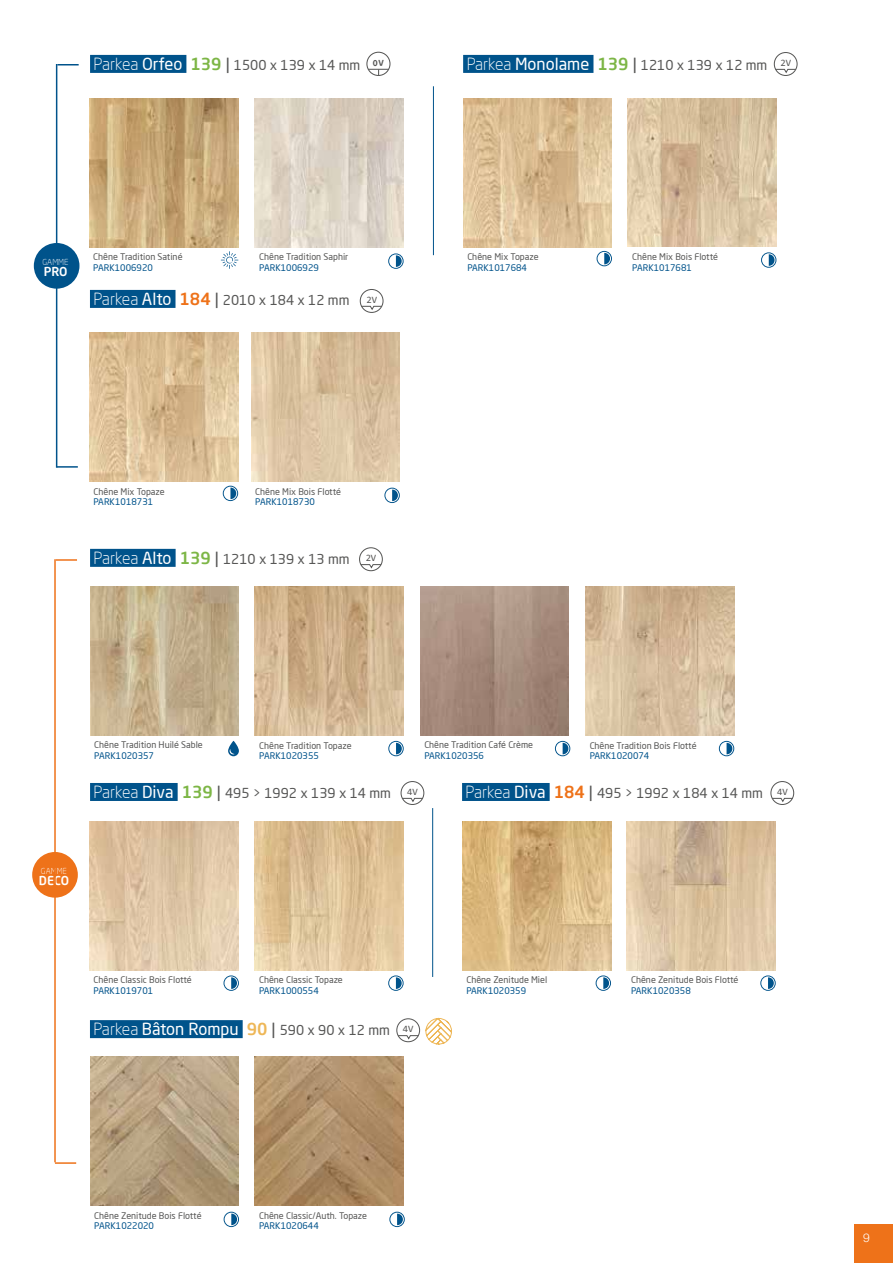
<style>
.page{position:relative;width:893px;height:1263px;background:#fff}
.page>*{position:absolute;margin:0;border:0;box-sizing:border-box;transform-origin:0 0}
.t1{font:13.5px "Neo Sans Pro";color:#575756}
.t2{font:500 12.3px "Neo Sans Pro";color:#fff}
.t3{font:300 12px "Helvetica Neue LT Std";color:#fff}
.t4{font:9.75px "DUNNU";color:#575756}
.t5{font:9.6px "Consolas";color:#575756}
.t6{font:9px "Neo Sans Pro";color:#575756}
.t7{font:9px "Neo Sans Pro";color:#00538b}
.t8{font:300 8.1px "Neo Sans Pro";color:#fff}
.s1{font-weight:300;font-size:16.5px;color:#fff}
.s2{font-size:16.5px;color:#fff}
.s3{font-weight:500;font-size:16.5px;color:#7db646}
.s4{font-size:16.5px}
.s5{font-weight:500;font-size:16.5px;color:#ee7219}
.s6{font-weight:500;font-size:16.5px;color:#eeb757}
</style>
<div class="page">
<img style="left:90px;top:586px;width:149px;height:149px">
<img style="left:420px;top:586px;width:149px;height:149px">
<img style="left:255px;top:586px;width:149px;height:149px">
<img style="left:585px;top:586px;width:149px;height:149px">
<img style="left:90px;top:821px;width:148px;height:149px">
<img style="left:255px;top:821px;width:149px;height:149px">
<img style="left:462px;top:821px;width:149px;height:149px">
<img style="left:627px;top:821px;width:149px;height:149px">
<img style="left:90px;top:98px;width:148px;height:149px">
<img style="left:255px;top:98px;width:149px;height:149px">
<img style="left:463px;top:98px;width:149px;height:149px">
<img style="left:628px;top:98px;width:149px;height:149px">
<img style="left:89px;top:332px;width:149px;height:149px">
<img style="left:251px;top:332px;width:149px;height:149px">
<div style="left:90px;top:549px;width:86px;height:18px;background:#00538b"></div>
<svg style="left:221px;top:251px;width:17px;height:18px"></svg>
<svg style="left:388px;top:253px;width:16px;height:16px"></svg>
<img style="left:90px;top:1056px;width:149px;height:149px">
<img style="left:255px;top:1056px;width:149px;height:149px">
<div style="left:90px;top:783px;width:88px;height:18px;background:#00538b"></div>
<div style="left:462px;top:783px;width:88px;height:18px;background:#00538b"></div>
<div style="left:90px;top:55px;width:96px;height:18px;background:#00538b"></div>
<div style="left:463px;top:55px;width:130px;height:18px;background:#00538b"></div>
<div style="left:90px;top:290px;width:85px;height:18px;background:#00538b"></div>
<div style="left:90px;top:1020px;width:153px;height:18px;background:#00538b"></div>
<div style="left:360px;top:289px;width:24px;height:24px;border:1px solid #575756;border-radius:50%"></div>
<svg style="left:361px;top:305px;width:22px;height:6px"></svg>
<div style="left:774px;top:52px;width:24px;height:24px;border:1px solid #575756;border-radius:50%"></div>
<svg style="left:775px;top:68px;width:22px;height:6px"></svg>
<div style="left:366px;top:52px;width:24px;height:24px;border:1px solid #575756;border-radius:50%"></div>
<svg style="left:368px;top:69px;width:21px;height:6px"></svg>
<svg style="left:384px;top:488px;width:16px;height:15px"></svg>
<svg style="left:223px;top:486px;width:15px;height:15px"></svg>
<div style="left:359px;top:547px;width:24px;height:24px;border:1px solid #575756;border-radius:50%"></div>
<svg style="left:360px;top:564px;width:22px;height:5px"></svg>
<svg style="left:388px;top:741px;width:16px;height:15px"></svg>
<svg style="left:555px;top:741px;width:15px;height:15px"></svg>
<svg style="left:719px;top:741px;width:15px;height:15px"></svg>
<svg style="left:228px;top:741px;width:11px;height:15px"></svg>
<div style="left:401px;top:781px;width:23px;height:24px;border:1px solid #575756;border-radius:50%"></div>
<svg style="left:401px;top:797px;width:23px;height:6px"></svg>
<div style="left:770px;top:781px;width:24px;height:24px;border:1px solid #575756;border-radius:50%"></div>
<svg style="left:771px;top:797px;width:22px;height:6px"></svg>
<div style="left:396px;top:1018px;width:24px;height:24px;border:1px solid #575756;border-radius:50%"></div>
<svg style="left:397px;top:1034px;width:22px;height:6px"></svg>
<svg style="left:223px;top:975px;width:16px;height:16px"></svg>
<svg style="left:388px;top:975px;width:16px;height:16px"></svg>
<svg style="left:596px;top:975px;width:15px;height:16px"></svg>
<svg style="left:760px;top:975px;width:16px;height:16px"></svg>
<svg style="left:224px;top:1212px;width:15px;height:15px"></svg>
<svg style="left:389px;top:1212px;width:16px;height:15px"></svg>
<svg style="left:425px;top:1017px;width:27px;height:28px"></svg>
<div style="left:855px;top:1225px;width:38px;height:38px;background:#ee7219"></div>
<hr style="left:56px;top:64px;width:1px;height:404px;background:#00538b">
<div style="left:34px;top:243px;width:45px;height:46px;background:#00538b;border-radius:50%"></div>
<svg style="left:57px;top:64px;width:22px;height:1px"></svg>
<hr style="left:57px;top:466px;width:21px;height:2px;background:#00538b">
<div style="left:32px;top:852px;width:46px;height:46px;background:#ee7219;border-radius:50%"></div>
<hr style="left:56px;top:559px;width:21px;height:2px;background:#ee7219">
<hr style="left:55px;top:1162px;width:21px;height:2px;background:#ee7219">
<hr style="left:54px;top:559px;width:2px;height:603px;background:#ee7219">
<svg style="left:597px;top:251px;width:15px;height:15px"></svg>
<svg style="left:761px;top:252px;width:15px;height:16px"></svg>
<hr style="left:433px;top:86px;width:1px;height:169px;background:#00538b">
<hr style="left:432px;top:808px;width:1px;height:169px;background:#00538b">
<h1 class="t1" style="left:94px;top:57px;width:268px"><span class="s1">Parkea</span> <span class="s2">Orfeo</span> <span class="s3">139</span> <span class="s4">|</span> 1500 x 139 x 14 mm</h1>
<h1 class="t1" style="left:467px;top:57px;width:302px"><span class="s1">Parkea</span> <span class="s2">Monolame</span> <span class="s3">139</span> <span class="s4">|</span> 1210 x 139 x 12 mm</h1>
<p class="t4" style="left:373px;top:58px;width:13px">0V</p>
<p class="t5" style="left:780px;top:56px;width:12px">2V</p>
<p class="t8" style="left:43px;top:257px;width:28px">GAMME</p>
<h2 class="t2" style="left:44px;top:264px;width:25px">PRO</h2>
<p class="t6" style="left:93px;top:251px;width:91px">Chêne Tradition Satiné</p>
<p class="t7" style="left:93px;top:262px;width:61px">PARK1006920</p>
<p class="t6" style="left:259px;top:251px;width:91px">Chêne Tradition Saphir</p>
<p class="t7" style="left:259px;top:262px;width:61px">PARK1006929</p>
<h1 class="t1" style="left:94px;top:292px;width:257px"><span class="s1">Parkea</span> <span class="s2">Alto</span> <span class="s5">184</span> <span class="s4">|</span> 2010 x 184 x 12 mm</h1>
<p class="t5" style="left:366px;top:293px;width:12px">2V</p>
<p class="t6" style="left:467px;top:251px;width:73px">Chêne Mix Topaze</p>
<p class="t7" style="left:467px;top:262px;width:61px">PARK1017684</p>
<p class="t6" style="left:632px;top:251px;width:87px">Chêne Mix Bois Flotté</p>
<p class="t7" style="left:632px;top:262px;width:61px">PARK1017681</p>
<p class="t6" style="left:94px;top:486px;width:73px">Chêne Mix Topaze</p>
<p class="t7" style="left:94px;top:496px;width:61px">PARK1018731</p>
<p class="t6" style="left:255px;top:486px;width:87px">Chêne Mix Bois Flotté</p>
<p class="t7" style="left:255px;top:496px;width:61px">PARK1018730</p>
<h1 class="t1" style="left:94px;top:551px;width:257px"><span class="s1">Parkea</span> <span class="s2">Alto</span> <span class="s3">139</span> <span class="s4">|</span> 1210 x 139 x 13 mm</h1>
<p class="t5" style="left:366px;top:551px;width:12px">2V</p>
<p class="t6" style="left:94px;top:739px;width:110px">Chêne Tradition Huilé Sable</p>
<p class="t7" style="left:94px;top:750px;width:61px">PARK1020357</p>
<p class="t6" style="left:259px;top:740px;width:94px">Chêne Tradition Topaze</p>
<p class="t7" style="left:259px;top:751px;width:61px">PARK1020355</p>
<p class="t6" style="left:424px;top:739px;width:110px">Chêne Tradition Café Crème</p>
<p class="t7" style="left:424px;top:750px;width:61px">PARK1020356</p>
<p class="t6" style="left:590px;top:740px;width:108px">Chêne Tradition Bois Flotté</p>
<p class="t7" style="left:590px;top:751px;width:61px">PARK1020074</p>
<h1 class="t1" style="left:94px;top:785px;width:299px"><span class="s1">Parkea</span> <span class="s2">Diva</span> <span class="s3">139</span> <span class="s4">|</span> 495 &gt; 1992 x 139 x 14 mm</h1>
<h1 class="t1" style="left:466px;top:785px;width:299px"><span class="s1">Parkea</span> <span class="s2">Diva</span> <span class="s5">184</span> <span class="s4">|</span> 495 &gt; 1992 x 184 x 14 mm</h1>
<p class="t5" style="left:407px;top:785px;width:12px">4V</p>
<p class="t5" style="left:777px;top:785px;width:12px">4V</p>
<p class="t8" style="left:41px;top:866px;width:28px">GAMME</p>
<h2 class="t2" style="left:39px;top:873px;width:32px">DECO</h2>
<p class="t6" style="left:94px;top:974px;width:100px">Chêne Classic Bois Flotté</p>
<p class="t7" style="left:94px;top:985px;width:61px">PARK1019701</p>
<p class="t6" style="left:259px;top:974px;width:85px">Chêne Classic Topaze</p>
<p class="t7" style="left:259px;top:985px;width:61px">PARK1000554</p>
<p class="t6" style="left:466px;top:974px;width:82px">Chêne Zenitude Miel</p>
<p class="t7" style="left:466px;top:985px;width:61px">PARK1020359</p>
<p class="t6" style="left:631px;top:974px;width:109px">Chêne Zenitude Bois Flotté</p>
<p class="t7" style="left:631px;top:985px;width:61px">PARK1020358</p>
<h1 class="t1" style="left:94px;top:1022px;width:298px"><span class="s1">Parkea</span> <span class="s2">Bâton Rompu</span> <span class="s6">90</span> <span class="s4">|</span> 590 x 90 x 12 mm</h1>
<p class="t5" style="left:403px;top:1022px;width:12px">4V</p>
<p class="t6" style="left:94px;top:1210px;width:109px">Chêne Zenitude Bois Flotté</p>
<p class="t7" style="left:94px;top:1220px;width:61px">PARK1022020</p>
<p class="t6" style="left:259px;top:1210px;width:109px">Chêne Classic/Auth. Topaze</p>
<p class="t7" style="left:259px;top:1220px;width:61px">PARK1020644</p>
<h3 class="t3" style="left:863px;top:1230px;width:8px">9</h3>
</div>
